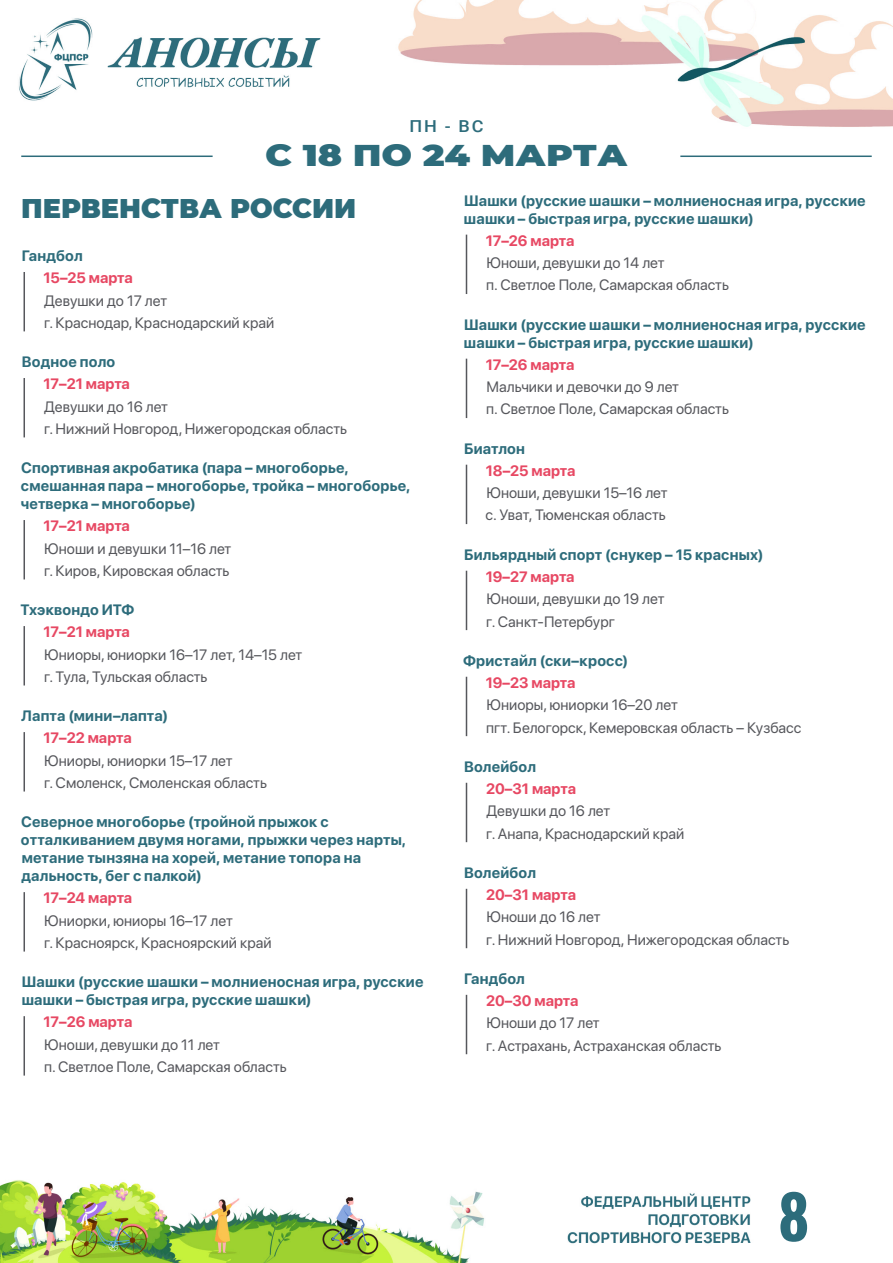
<style>
.page{position:relative;width:893px;height:1263px;background:#fff}
.page>*{position:absolute;margin:0;border:0;box-sizing:border-box;transform-origin:0 0}
.t1{font:700 60px "Oswald";color:#2d6c7b}
.t2{font:900 30px "Montserrat";color:#2d6c7b;scale:1.2 1}
.А_-_Заголовок{font:900 27px "Montserrat";color:#2d6c7b}
.t3{font:500 16.5px "Roboto";color:#2d6c7b;scale:1.09 1}
.А_-_Текст{font:15px "SF Pro Display";color:#56575c}
.А_-_вид_спорта{font:italic 700 15px/18px "SF Pro Display";letter-spacing:.015em;color:#2d6c7b}
.А_-_дата{font:italic 700 15px "SF Pro Display";color:#e74863}
</style>
<div class="page">
<img style="left:0;top:0;width:893px;height:1263px">
<hr style="left:21px;top:156px;width:192px;height:1px;background:#2d6c7b">
<hr style="left:680px;top:156px;width:192px;height:1px;background:#2d6c7b">
<hr style="left:24px;top:272px;width:1px;height:59px;background:#56575c">
<hr style="left:24px;top:378px;width:1px;height:59px;background:#56575c">
<hr style="left:24px;top:520px;width:1px;height:59px;background:#56575c">
<hr style="left:24px;top:626px;width:1px;height:59px;background:#56575c">
<hr style="left:24px;top:732px;width:1px;height:59px;background:#56575c">
<hr style="left:24px;top:892px;width:1px;height:59px;background:#56575c">
<hr style="left:24px;top:1016px;width:1px;height:59px;background:#56575c">
<hr style="left:466px;top:235px;width:1px;height:59px;background:#56575c">
<hr style="left:466px;top:359px;width:1px;height:59px;background:#56575c">
<hr style="left:466px;top:465px;width:1px;height:59px;background:#56575c">
<hr style="left:466px;top:571px;width:1px;height:59px;background:#56575c">
<hr style="left:466px;top:677px;width:1px;height:59px;background:#56575c">
<hr style="left:466px;top:783px;width:1px;height:59px;background:#56575c">
<hr style="left:466px;top:889px;width:1px;height:59px;background:#56575c">
<hr style="left:466px;top:995px;width:1px;height:59px;background:#56575c">
<p class="t3" style="left:409px;top:115px;width:69px">ПН - ВС</p>
<h2 class="t2" style="left:265px;top:133px;width:303px">С 18 ПО 24 МАРТА</h2>
<p class="А_-_Заголовок" style="left:21px;top:188px;width:337px">ПЕРВЕНСТВА РОССИИ</p>
<p class="А_-_вид_спорта" style="left:22px;top:246px;width:62px">Гандбол</p>
<p class="А_-_дата" style="left:43px;top:267px;width:91px">15–25 марта</p>
<p class="А_-_Текст" style="left:44px;top:289px;width:125px">Девушки до 17 лет</p>
<p class="А_-_Текст" style="left:44px;top:312px;width:232px">г. Краснодар, Краснодарский край</p>
<p class="А_-_вид_спорта" style="left:22px;top:352px;width:95px">Водное поло</p>
<p class="А_-_дата" style="left:43px;top:373px;width:88px">17–21 марта</p>
<p class="А_-_Текст" style="left:44px;top:395px;width:125px">Девушки до 16 лет</p>
<p class="А_-_Текст" style="left:44px;top:418px;width:304px">г. Нижний Новгород, Нижегородская область</p>
<p class="А_-_вид_спорта" style="left:21px;top:458px;width:391px">Спортивная акробатика (пара – многоборье, смешанная пара – многоборье, тройка – многоборье, четверка – многоборье)</p>
<p class="А_-_дата" style="left:43px;top:515px;width:88px">17–21 марта</p>
<p class="А_-_Текст" style="left:44px;top:537px;width:189px">Юноши и девушки 11–16 лет</p>
<p class="А_-_Текст" style="left:44px;top:560px;width:187px">г. Киров, Кировская область</p>
<p class="А_-_вид_спорта" style="left:20px;top:600px;width:116px">Тхэквондо ИТФ</p>
<p class="А_-_дата" style="left:43px;top:621px;width:88px">17–21 марта</p>
<p class="А_-_Текст" style="left:44px;top:643px;width:260px">Юниоры, юниорки 16–17 лет, 14–15 лет</p>
<p class="А_-_Текст" style="left:44px;top:666px;width:165px">г. Тула, Тульская область</p>
<p class="А_-_вид_спорта" style="left:21px;top:706px;width:148px">Лапта (мини–лапта)</p>
<p class="А_-_дата" style="left:43px;top:727px;width:90px">17–22 марта</p>
<p class="А_-_Текст" style="left:44px;top:749px;width:190px">Юниоры, юниорки 15–17 лет</p>
<p class="А_-_Текст" style="left:44px;top:772px;width:224px">г. Смоленск, Смоленская область</p>
<p class="А_-_вид_спорта" style="left:21px;top:812px;width:387px">Северное многоборье (тройной прыжок с отталкиванием двумя ногами, прыжки через нарты, метание тынзяна на хорей, метание топора на дальность, бег с палкой)</p>
<p class="А_-_дата" style="left:43px;top:887px;width:90px">17–24 марта</p>
<p class="А_-_Текст" style="left:44px;top:909px;width:190px">Юниорки, юниоры 16–17 лет</p>
<p class="А_-_Текст" style="left:44px;top:932px;width:229px">г. Красноярск, Красноярский край</p>
<p class="А_-_вид_спорта" style="left:22px;top:972px;width:403px">Шашки (русские шашки – молниеносная игра, русские шашки – быстрая игра, русские шашки)</p>
<p class="А_-_дата" style="left:43px;top:1011px;width:90px">17–26 марта</p>
<p class="А_-_Текст" style="left:44px;top:1033px;width:177px">Юноши, девушки до 11 лет</p>
<p class="А_-_Текст" style="left:44px;top:1056px;width:244px">п. Светлое Поле, Самарская область</p>
<p class="А_-_вид_спорта" style="left:464px;top:191px;width:403px">Шашки (русские шашки – молниеносная игра, русские шашки – быстрая игра, русские шашки)</p>
<p class="А_-_дата" style="left:486px;top:230px;width:90px">17–26 марта</p>
<p class="А_-_Текст" style="left:486px;top:252px;width:180px">Юноши, девушки до 14 лет</p>
<p class="А_-_Текст" style="left:486px;top:274px;width:244px">п. Светлое Поле, Самарская область</p>
<p class="А_-_вид_спорта" style="left:464px;top:315px;width:403px">Шашки (русские шашки – молниеносная игра, русские шашки – быстрая игра, русские шашки)</p>
<p class="А_-_дата" style="left:486px;top:354px;width:90px">17–26 марта</p>
<p class="А_-_Текст" style="left:486px;top:376px;width:194px">Мальчики и девочки до 9 лет</p>
<p class="А_-_Текст" style="left:486px;top:398px;width:244px">п. Светлое Поле, Самарская область</p>
<p class="А_-_вид_спорта" style="left:464px;top:439px;width:62px">Биатлон</p>
<p class="А_-_дата" style="left:486px;top:460px;width:91px">18–25 марта</p>
<p class="А_-_Текст" style="left:486px;top:482px;width:183px">Юноши, девушки 15–16 лет</p>
<p class="А_-_Текст" style="left:486px;top:504px;width:182px">с. Уват, Тюменская область</p>
<p class="А_-_вид_спорта" style="left:464px;top:545px;width:301px">Бильярдный спорт (снукер – 15 красных)</p>
<p class="А_-_дата" style="left:486px;top:566px;width:90px">19–27 марта</p>
<p class="А_-_Текст" style="left:486px;top:588px;width:179px">Юноши, девушки до 19 лет</p>
<p class="А_-_Текст" style="left:486px;top:610px;width:130px">г. Санкт-Петербург</p>
<p class="А_-_вид_спорта" style="left:463px;top:651px;width:167px">Фристайл (ски–кросс)</p>
<p class="А_-_дата" style="left:486px;top:672px;width:91px">19–23 марта</p>
<p class="А_-_Текст" style="left:486px;top:694px;width:193px">Юниоры, юниорки 16–20 лет</p>
<p class="А_-_Текст" style="left:486px;top:716px;width:317px">пгт. Белогорск, Кемеровская область – Кузбасс</p>
<p class="А_-_вид_спорта" style="left:464px;top:757px;width:74px">Волейбол</p>
<p class="А_-_дата" style="left:486px;top:778px;width:91px">20–31 марта</p>
<p class="А_-_Текст" style="left:486px;top:800px;width:125px">Девушки до 16 лет</p>
<p class="А_-_Текст" style="left:486px;top:822px;width:200px">г. Анапа, Краснодарский край</p>
<p class="А_-_вид_спорта" style="left:464px;top:863px;width:74px">Волейбол</p>
<p class="А_-_дата" style="left:486px;top:884px;width:91px">20–31 марта</p>
<p class="А_-_Текст" style="left:486px;top:906px;width:115px">Юноши до 16 лет</p>
<p class="А_-_Текст" style="left:486px;top:928px;width:304px">г. Нижний Новгород, Нижегородская область</p>
<p class="А_-_вид_спорта" style="left:464px;top:969px;width:62px">Гандбол</p>
<p class="А_-_дата" style="left:486px;top:990px;width:94px">20–30 марта</p>
<p class="А_-_Текст" style="left:486px;top:1012px;width:115px">Юноши до 17 лет</p>
<p class="А_-_Текст" style="left:486px;top:1034px;width:237px">г. Астрахань, Астраханская область</p>
<h1 class="t1" style="left:778px;top:1185px;width:33px">8</h1>
</div>
